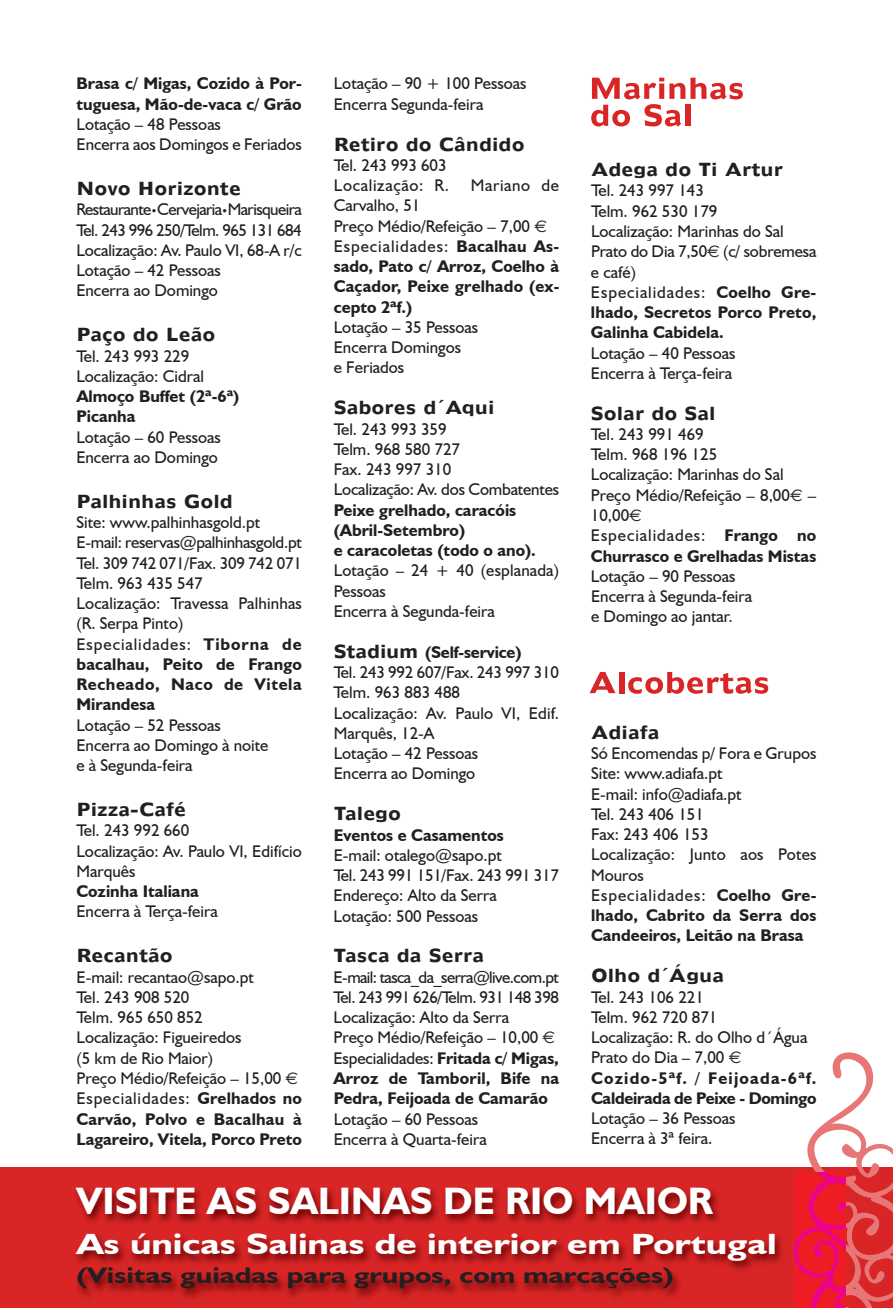
<style>
.page{position:relative;width:893px;height:1308px;background:#fff}
.page>*{position:absolute;margin:0;border:0;box-sizing:border-box;transform-origin:0 0}
.t1{font:700 38.25px "Humanist 521 BT";color:#fff}
.t2{font:700 29.25px "Humanist 521 BT";color:#fff;scale:1.3 1}
.t3{font:700 22.5px "Humanist 521 BT";color:#231f20;scale:1.3 1}
.t4{font:16.88px/20.2px "Humanist 521 BT";color:#231f20}
.t5{font:700 16.88px/20.2px "Humanist 521 BT";color:#231f20}
.t6{font:16.88px "Humanist 970 BT Bold C";color:#231f20}
.t7{font:16.88px/20.2px "Humanist 521 BT";letter-spacing:-.03em;color:#231f20}
.t8{font:16.88px/20.2px "Humanist 521 BT";letter-spacing:.04em;color:#231f20}
.s1{font-size:11.25px}
.s2{font-weight:700}
.s3{font-family:"Euro Sans"}
.s4{font-weight:400}
.s5{font-family:"Euro Sans";font-weight:400}
.s6{font-family:"Humanist 970 BT Bold C"}
</style>
<div class="page">
<svg style="left:591px;top:78px;width:152px;height:48px"></svg>
<svg style="left:589px;top:672px;width:26px;height:21px"></svg>
<div style="left:619px;top:672px;width:5px;height:21px;background:#d92526"></div>
<svg style="left:628px;top:672px;width:140px;height:22px"></svg>
<div style="left:0;top:1167px;width:893px;height:140px;background:#d92526"></div>
<svg style="left:807px;top:1052px;width:86px;height:255px"></svg>
<img style="left:76px;top:1172px;width:770px;height:135px">
<p class="t5" style="left:77px;top:73px;width:227px">Brasa c/ Migas, Cozido à Por&shy;tuguesa, Mão-de-vaca c/ Grão</p>
<p class="t4" style="left:77px;top:114px;width:227px">Lotação – 48 Pessoas<br>Encerra aos Domingos e Feriados</p>
<p class="t6" style="left:77px;top:182px;width:166px">Novo Horizonte</p>
<p class="t7" style="left:76px;top:199px;width:227px">Restaurante<span class="s1">•</span>Cervejaria<span class="s1">•</span>Marisqueira<br>Tel. 243 996 250/Telm. 965 131 684<br>Localização: Av. Paulo VI, 68-A r/c<br>Lotação – 42 Pessoas<br>Encerra ao Domingo</p>
<p class="t6" style="left:76px;top:328px;width:141px">Paço do Leão</p>
<p class="t4" style="left:76px;top:345px;width:129px">Tel. 243 993 229<br>Localização: Cidral</p>
<p class="t5" style="left:76px;top:386px;width:164px">Almoço Buffet (2ª-6ª)<br>Picanha</p>
<p class="t4" style="left:76px;top:426px;width:146px">Lotação – 60 Pessoas<br>Encerra ao Domingo</p>
<p class="t6" style="left:76px;top:494px;width:158px">Palhinhas Gold</p>
<p class="t4" style="left:76px;top:512px;width:227px">Site: www.palhinhasgold.pt<br>E-mail: reservas@palhinhasgold.pt<br>Tel. 309 742 071/Fax. 309 742 071<br>Telm. 963 435 547<br>Localização: Travessa Palhinhas (R. Serpa Pinto)<br>Especialidades: <span class="s2">Tiborna de bacalhau, Peito de Frango<br>Recheado, Naco de Vitela<br>Mirandesa</span></p>
<p class="t4" style="left:76px;top:714px;width:194px">Lotação – 52 Pessoas<br>Encerra ao Domingo à noite e à Segunda-feira</p>
<p class="t6" style="left:76px;top:803px;width:111px">Pizza-Café</p>
<p class="t4" style="left:76px;top:820px;width:227px">Tel. 243 992 660<br>Localização: Av. Paulo VI, Edifício<br>Marquês</p>
<p class="t5" style="left:76px;top:881px;width:124px">Cozinha Italiana</p>
<p class="t4" style="left:76px;top:901px;width:143px">Encerra à Terça-feira</p>
<p class="t6" style="left:76px;top:949px;width:98px">Recantão</p>
<p class="t4" style="left:77px;top:966px;width:227px">E-mail: recantao@sapo.pt<br>Tel. 243 908 520<br>Telm. 965 650 852<br>Localização: Figueiredos<br>(5 km de Rio Maior)<br>Preço Médio/Refeição – 15,00 <span class="s3">€<br></span>Especialidades: <span class="s2">Grelhados no<br>Carvão, Polvo e Bacalhau à<br>Lagareiro, Vitela, Porco Preto</span></p>
<p class="t4" style="left:334px;top:73px;width:194px">Lotação – 90 + 100 Pessoas<br>Encerra Segunda-feira</p>
<p class="t6" style="left:334px;top:137px;width:192px">Retiro do Cândido</p>
<p class="t8" style="left:334px;top:155px;width:117px">Tel. 243 993 603<br>Localização: R.</p>
<p class="t6" style="left:591px;top:163px;width:194px">Adega do Ti Artur</p>
<p class="t4" style="left:591px;top:180px;width:227px">Tel. 243 997 143<br>Telm. 962 530 179<br>Localização: Marinhas do Sal<br>Prato do Dia 7,50<span class="s3">€</span> (c/ sobremesa e café)<br>Especialidades: <span class="s2">Coelho Gre&shy;lhado, Secretos Porco Preto,<br>Galinha Cabidela.</span></p>
<p class="t4" style="left:591px;top:342px;width:146px">Lotação – 40 Pessoas<br>Encerra à Terça-feira</p>
<p class="t6" style="left:591px;top:406px;width:126px">Solar do Sal</p>
<p class="t4" style="left:591px;top:424px;width:227px">Tel. 243 991 469<br>Telm. 968 196 125<br>Localização: Marinhas do Sal<br>Preço Médio/Refeição – 8,00<span class="s3">€</span> –<br>10,00<span class="s3">€<br></span>Especialidades: <span class="s2">Frango no<br>Churrasco e Grelhadas Mistas</span></p>
<p class="t4" style="left:591px;top:565px;width:163px">Lotação – 90 Pessoas<br>Encerra à Segunda-feira e Domingo ao jantar.</p>
<p class="t8" style="left:471px;top:175px;width:90px">Mariano de</p>
<p class="t5" style="left:334px;top:195px;width:227px"><span class="s4">Carvalho, 51<br>Preço Médio/Refeição – 7,00</span> <span class="s5">€<br></span><span class="s4">Especialidades:</span> Bacalhau As&shy;sado, Pato c/ Arroz, Coelho à<br>Caçador, Peixe grelhado (ex&shy;cepto 2ªf.)</p>
<p class="t4" style="left:334px;top:317px;width:146px">Lotação – 35 Pessoas<br>Encerra Domingos<br>e Feriados</p>
<p class="t6" style="left:334px;top:401px;width:162px">Sabores d´Aqui</p>
<p class="t4" style="left:334px;top:418px;width:227px">Tel. 243 993 359<br>Telm. 968 580 727<br>Fax. 243 997 310<br>Localização: Av. dos Combatentes</p>
<p class="t5" style="left:334px;top:499px;width:204px">Peixe grelhado, caracóis (Abril-Setembro)<br>e caracoletas (todo o ano).</p>
<p class="t4" style="left:334px;top:560px;width:227px">Lotação – 24 + 40 (esplanada)<br>Pessoas<br>Encerra à Segunda-feira</p>
<p class="t4" style="left:334px;top:641px;width:227px"><span class="s6">Stadium</span> <span class="s2">(Self-service)<br></span>Tel. 243 992 607/Fax. 243 997 310<br>Telm. 963 883 488<br>Localização: Av. Paulo VI, Edif.<br>Marquês, 12-A<br>Lotação – 42 Pessoas<br>Encerra ao Domingo</p>
<p class="t6" style="left:334px;top:807px;width:69px">Talego</p>
<p class="t5" style="left:334px;top:824px;width:171px">Eventos e Casamentos</p>
<p class="t4" style="left:334px;top:844px;width:227px">E-mail: otalego@sapo.pt<br>Tel. 243 991 151/Fax. 243 991 317<br>Endereço: Alto da Serra<br>Lotação: 500 Pessoas</p>
<p class="t6" style="left:334px;top:949px;width:152px">Tasca da Serra</p>
<p class="t4" style="left:334px;top:966px;width:227px">E-mail: tasca_da_serra@live.com.pt<br>Tel. 243 991 626/Telm. 931 148 398<br>Localização: Alto da Serra<br>Preço Médio/Refeição – 10,00 <span class="s3">€<br></span>Especialidades: <span class="s2">Fritada c/ Migas,<br>Arroz de Tamboril, Bife na<br>Pedra, Feijoada de Camarão</span></p>
<p class="t4" style="left:334px;top:1108px;width:154px">Lotação – 60 Pessoas<br>Encerra à Quarta-feira</p>
<h1 class="t1" style="left:77px;top:1176px;width:638px">VISITE AS SALINAS DE RIO MAIOR</h1>
<h2 class="t2" style="left:77px;top:1226px;width:540px">As únicas Salinas de interior em Portugal</h2>
<h3 class="t3" style="left:77px;top:1261px;width:461px">(Visitas guiadas para grupos, com marcações)</h3>
<p class="t6" style="left:591px;top:725px;width:70px">Adiafa</p>
<p class="t4" style="left:591px;top:743px;width:227px">Só Encomendas p/ Fora e Grupos<br>Site: www.adiafa.pt<br>E-mail: info@adiafa.pt<br>Tel. 243 406 151<br>Fax: 243 406 153<br>Localização: Junto aos Potes<br>Mouros<br>Especialidades: <span class="s2">Coelho Gre&shy;lhado, Cabrito da Serra dos<br>Candeeiros, Leitão na Brasa</span></p>
<p class="t6" style="left:591px;top:969px;width:135px">Olho d´Água</p>
<p class="t4" style="left:591px;top:986px;width:227px">Tel. 243 106 221<br>Telm. 962 720 871<br>Localização: R. do Olho d´Água<br>Prato do Dia – 7,00 <span class="s3">€<br></span><span class="s2">Cozido-5ªf. / Feijoada-6ªf.<br>Caldeirada de Peixe - Domingo</span></p>
<p class="t4" style="left:591px;top:1107px;width:146px">Lotação – 36 Pessoas<br>Encerra à 3ª feira.</p>
</div>
